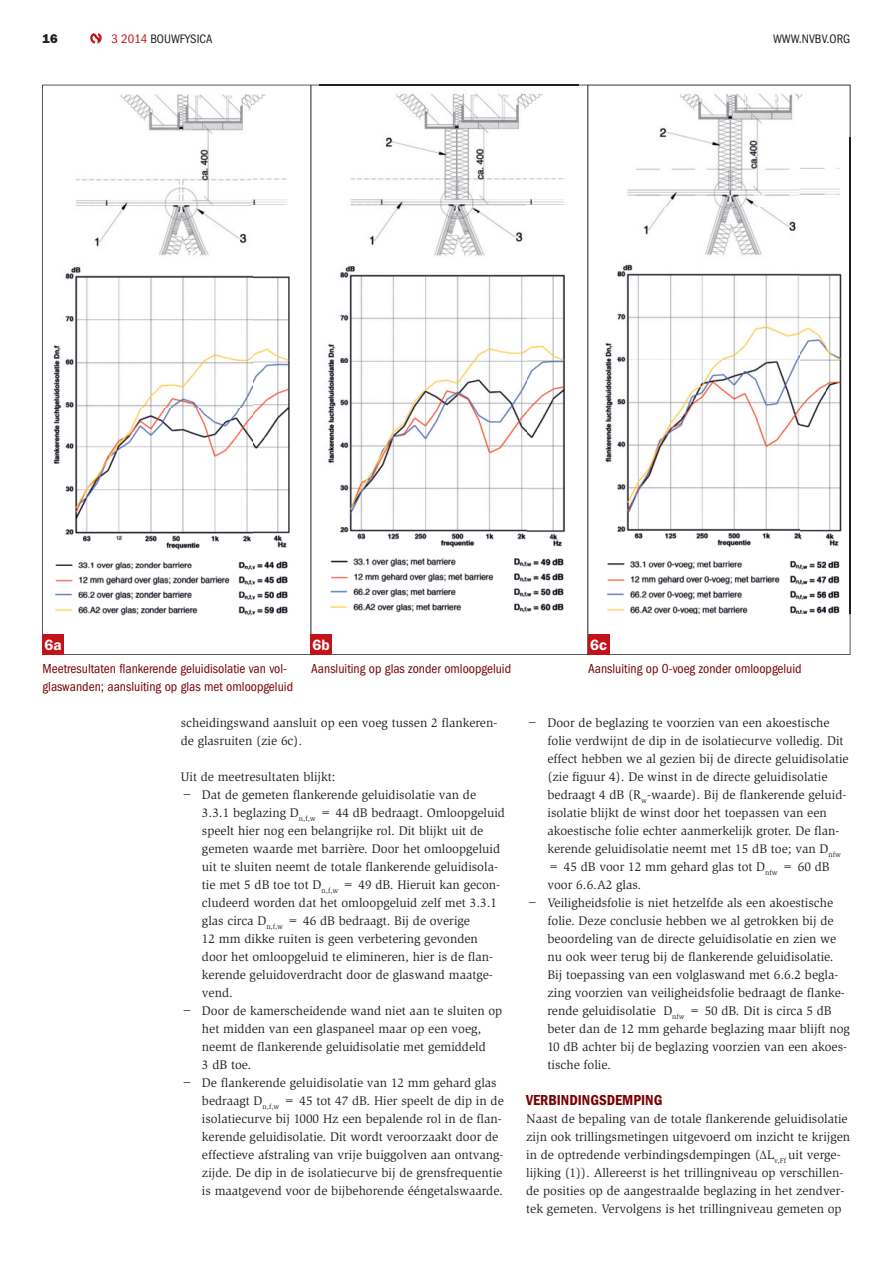
<style>
.page{position:relative;width:893px;height:1263px;background:#fff}
.page>*{position:absolute;margin:0;border:0;box-sizing:border-box;transform-origin:0 0}
.t1{font:15px "ITC Franklin Gothic Std Dm Cd";color:#790100}
.t2{font:600 15px "ITC Franklin Gothic Std";color:#fff}
.t3{font:condensed 13.5px/18px "ITC Franklin Gothic Std";color:#790100}
.t4{font:12.75px/18px "Slimbach Std";color:#231f20}
.t5{font:condensed 12.75px "ITC Franklin Gothic Std";color:#231f20}
.t6{font:12.75px "ITC Franklin Gothic Std Hvy";color:#231f20}
.s1{color:#c4121a}
</style>
<div class="page">
<svg style="left:90px;top:33px;width:12px;height:11px"></svg>
<svg style="left:42px;top:85px;width:808px;height:570px"></svg>
<img style="left:50px;top:95px;width:253px;height:523px">
<img style="left:319px;top:84px;width:259px;height:531px">
<img style="left:319px;top:85px;width:259px;height:1px">
<img style="left:587px;top:84px;width:264px;height:530px">
<img style="left:588px;top:85px;width:262px;height:53px">
<img style="left:850px;top:137px;width:1px;height:477px">
<hr style="left:311px;top:85px;width:1px;height:570px;background:#231f20">
<hr style="left:587px;top:85px;width:1px;height:570px;background:#231f20">
<div style="left:43px;top:635px;width:21px;height:20px;background:#c4121a"></div>
<div style="left:311px;top:635px;width:21px;height:20px;background:#c4121a"></div>
<div style="left:588px;top:635px;width:21px;height:20px;background:#c4121a"></div>
<p class="t6" style="left:43px;top:31px;width:17px">16</p>
<p class="t5" style="left:112px;top:31px;width:102px"><span class="s1">3 2014</span> BOUWFYSICA</p>
<p class="t5" style="left:773px;top:31px;width:79px">WWW.NVBV.ORG</p>
<p class="t2" style="left:45px;top:636px;width:19px">6a</p>
<p class="t2" style="left:313px;top:636px;width:19px">6b</p>
<p class="t2" style="left:590px;top:636px;width:19px">6c</p>
<p class="t3" style="left:43px;top:659px;width:252px">Meetresultaten ankerende geluidisolatie van vol&shy;glaswanden; aansluiting op glas met omloopgeluid</p>
<p class="t3" style="left:311px;top:659px;width:201px">Aansluiting op glas zonder omloopgeluid</p>
<p class="t3" style="left:588px;top:659px;width:215px">Aansluiting op 0-voeg zonder omloopgeluid</p>
<p class="t4" style="left:181px;top:713px;width:318px">scheidingswand aansluit op een voeg tussen 2 flankeren&shy;de glasruiten (zie 6c).</p>
<p class="t4" style="left:181px;top:767px;width:156px">Uit de meetresultaten blijkt:</p>
<p class="t4" style="left:181px;top:785px;width:297px">− Dat de gemeten flankerende geluidisolatie van de</p>
<p class="t4" style="left:202px;top:803px;width:304px">3.3.1 beglazing D<sub>n,f,w</sub> = 44 dB bedraagt. Omloopgeluid</p>
<p class="t4" style="left:202px;top:821px;width:283px">speelt hier nog een belangrijke rol. Dit blijkt uit de</p>
<p class="t4" style="left:202px;top:839px;width:300px">gemeten waarde met barrière. Door het omloopgeluid</p>
<p class="t4" style="left:202px;top:857px;width:298px">uit te sluiten neemt de totale flankerende geluidisola-</p>
<p class="t4" style="left:202px;top:875px;width:300px">tie met 5 dB toe tot D<sub>n,f,w</sub> = 49 dB. Hieruit kan gecon-</p>
<p class="t4" style="left:202px;top:893px;width:297px">cludeerd worden dat het omloopgeluid zelf met 3.3.1</p>
<p class="t4" style="left:202px;top:911px;width:270px">glas circa D<sub>n,f,w</sub> = 46 dB bedraagt. Bij de overige</p>
<p class="t4" style="left:202px;top:929px;width:277px">12 mm dikke ruiten is geen verbetering gevonden</p>
<p class="t4" style="left:202px;top:947px;width:293px">door het omloopgeluid te elimineren, hier is de flan-</p>
<p class="t4" style="left:202px;top:965px;width:292px">kerende geluidoverdracht door de glaswand maatge-</p>
<p class="t4" style="left:202px;top:983px;width:32px">vend.</p>
<p class="t4" style="left:181px;top:1001px;width:323px">− Door de kamerscheidende wand niet aan te sluiten op</p>
<p class="t4" style="left:202px;top:1019px;width:281px">het midden van een glaspaneel maar op een voeg,</p>
<p class="t4" style="left:202px;top:1037px;width:285px">neemt de flankerende geluidisolatie met gemiddeld</p>
<p class="t4" style="left:202px;top:1055px;width:51px">3 dB toe.</p>
<p class="t4" style="left:181px;top:1073px;width:317px">− De flankerende geluidisolatie van 12 mm gehard glas</p>
<p class="t4" style="left:202px;top:1091px;width:303px">bedraagt D<sub>n,f,w</sub> = 45 tot 47 dB. Hier speelt de dip in de</p>
<p class="t4" style="left:202px;top:1109px;width:301px">isolatiecurve bij 1000 Hz een bepalende rol in de flan-</p>
<p class="t4" style="left:202px;top:1127px;width:298px">kerende geluidisolatie. Dit wordt veroorzaakt door de</p>
<p class="t4" style="left:202px;top:1145px;width:303px">effectieve afstraling van vrije buiggolven aan ontvang-</p>
<p class="t4" style="left:202px;top:1163px;width:302px">zijde. De dip in de isolatiecurve bij de grensfrequentie</p>
<p class="t4" style="left:202px;top:1181px;width:302px">is maatgevend voor de bijbehorende ééngetalswaarde.</p>
<p class="t4" style="left:526px;top:713px;width:305px">− Door de beglazing te voorzien van een akoestische</p>
<p class="t4" style="left:547px;top:731px;width:298px">folie verdwijnt de dip in de isolatiecurve volledig. Dit</p>
<p class="t4" style="left:547px;top:749px;width:303px">effect hebben we al gezien bij de directe geluidisolatie</p>
<p class="t4" style="left:547px;top:767px;width:282px">(zie figuur 4). De winst in de directe geluidisolatie</p>
<p class="t4" style="left:547px;top:785px;width:300px">bedraagt 4 dB (R<sub>w</sub>-waarde). Bij de flankerende geluid-</p>
<p class="t4" style="left:547px;top:803px;width:281px">isolatie blijkt de winst door het toepassen van een</p>
<p class="t4" style="left:547px;top:821px;width:294px">akoestische folie echter aanmerkelijk groter. De flan-</p>
<p class="t4" style="left:547px;top:839px;width:295px">kerende geluidisolatie neemt met 15 dB toe; van D<sub>nfw</sub></p>
<p class="t4" style="left:547px;top:857px;width:284px">= 45 dB voor 12 mm gehard glas tot D<sub>nfw</sub> = 60 dB</p>
<p class="t4" style="left:547px;top:875px;width:95px">voor 6.6.A2 glas.</p>
<p class="t4" style="left:526px;top:893px;width:308px">− Veiligheidsfolie is niet hetzelfde als een akoestische</p>
<p class="t4" style="left:547px;top:911px;width:288px">folie. Deze conclusie hebben we al getrokken bij de</p>
<p class="t4" style="left:547px;top:929px;width:290px">beoordeling van de directe geluidisolatie en zien we</p>
<p class="t4" style="left:547px;top:947px;width:288px">nu ook weer terug bij de flankerende geluidisolatie.</p>
<p class="t4" style="left:547px;top:965px;width:292px">Bij toepassing van een volglaswand met 6.6.2 begla-</p>
<p class="t4" style="left:547px;top:983px;width:299px">zing voorzien van veiligheidsfolie bedraagt de flanke-</p>
<p class="t4" style="left:547px;top:1001px;width:286px">rende geluidisolatie D<sub>nfw</sub> = 50 dB. Dit is circa 5 dB</p>
<p class="t4" style="left:547px;top:1019px;width:304px">beter dan de 12 mm geharde beglazing maar blijft nog</p>
<p class="t4" style="left:547px;top:1037px;width:301px">10 dB achter bij de beglazing voorzien van een akoes-</p>
<p class="t4" style="left:547px;top:1055px;width:65px">tische folie.</p>
<p class="t1" style="left:526px;top:1091px;width:138px">VERBINDINGSDEMPING</p>
<p class="t4" style="left:526px;top:1109px;width:325px">Naast de bepaling van de totale flankerende geluidisolatie zijn ook trillingsmetingen uitgevoerd om inzicht te krijgen in de optredende verbindingsdempingen (∆L<sub>v,Ff</sub> uit verge&shy;lijking (1)). Allereerst is het trillingniveau op verschillen&shy;de posities op de aangestraalde beglazing in het zendver&shy;tek gemeten. Vervolgens is het trillingniveau gemeten op</p>
</div>
